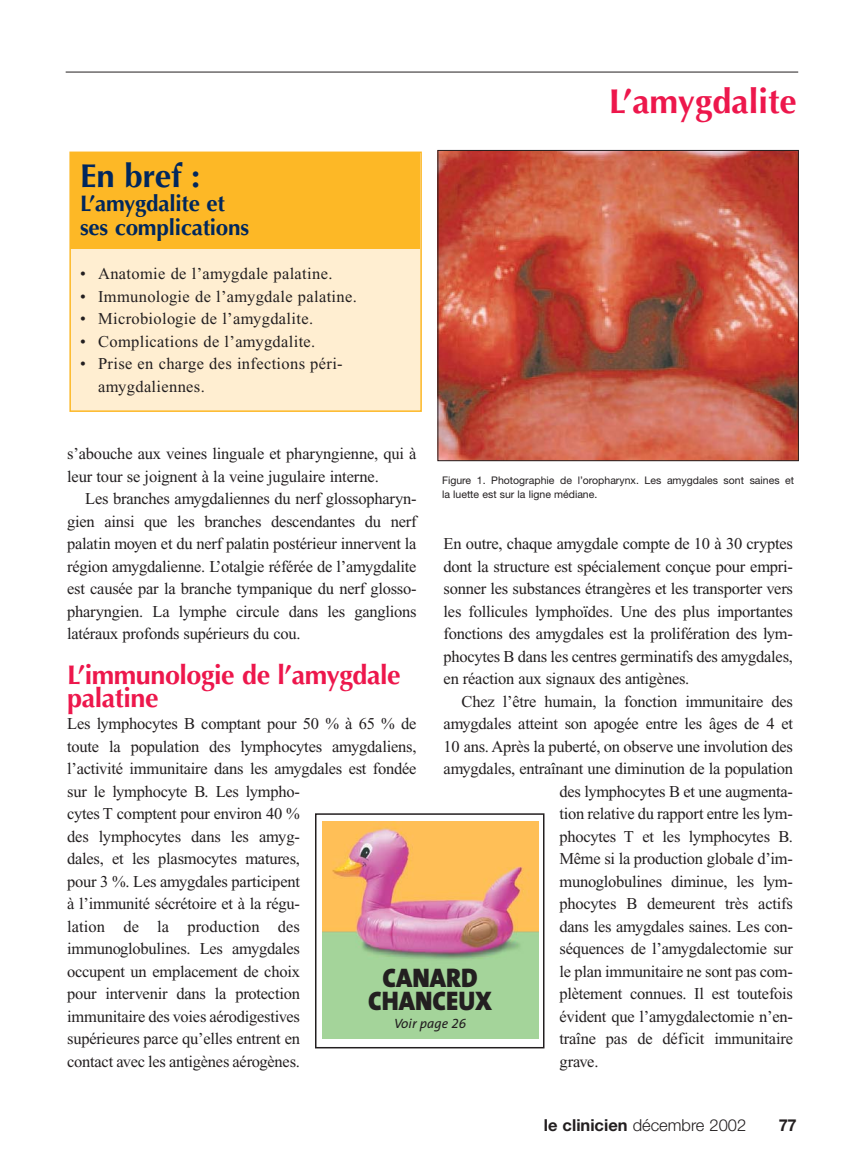
<style>
.page{position:relative;width:864px;height:1175px;background:#fff}
.page>*{position:absolute;margin:0;border:0;box-sizing:border-box;transform-origin:0 0}
.t1{font:700 34.5px "Optima";color:#ed174c}
.t2{font:700 33px "Optima";letter-spacing:-.005em;color:#00275d}
.t3{font:700 27px/22.5px "Optima";letter-spacing:-.015em;color:#ed174c}
.t4{font:900 27px/22.5px "The Sans";color:#231f20;text-align:center;scale:.94 1}
.t5{font:700 22.5px/24px "Optima";letter-spacing:-.01em;color:#00275d}
.t6{font:16.5px/22.5px "Times New Roman";letter-spacing:-.015em;color:#231f20}
.t7{font:16.5px/22.5px "Times New Roman";letter-spacing:.02em;color:#231f20}
.t8{font:300 16.5px "Helvetica Neue";color:#231f20}
.t9{font:700 16.5px "Helvetica Neue";color:#231f20}
.t10{font:italic 13.5px "The Sans";color:#231f20}
.t11{font:10.5px/13.5px "Helvetica Neue";color:#231f20}
.s1{font-family:"The Sans Expert"}
.s2{font-weight:700}
</style>
<div class="page">
<hr style="left:66px;top:72px;width:732px;height:1px;background:#231f20">
<div style="left:70px;top:152px;width:351px;height:259px;background:#ffeed1"></div>
<div style="left:69px;top:151px;width:353px;height:261px;border:2px solid #fdb826"></div>
<img style="left:440px;top:152px;width:357px;height:307px">
<div style="left:438px;top:150px;width:361px;height:311px;border:1px solid #231f20"></div>
<div style="left:70px;top:152px;width:350px;height:96px;background:#fdb826"></div>
<div style="left:315px;top:813px;width:229px;height:235px;border:2px solid #231f20"></div>
<img style="left:322px;top:822px;width:217px;height:216px">
<h2 class="t2" style="left:80px;top:162px;width:122px">En bref :</h2>
<h3 class="t5" style="left:80px;top:194px;width:171px">L’amygdalite et ses complications</h3>
<p class="t7" style="left:80px;top:264px;width:254px">• Anatomie de l’amygdale palatine.</p>
<p class="t7" style="left:80px;top:286px;width:278px">• Immunologie de l’amygdale palatine.</p>
<p class="t7" style="left:80px;top:309px;width:235px">• Microbiologie de l’amygdalite.</p>
<p class="t7" style="left:80px;top:331px;width:237px">• Complications de l’amygdalite.</p>
<p class="t7" style="left:98px;top:354px;width:246px;text-indent:-18px">• Prise en charge des infections péri&shy;amygdaliennes.</p>
<h1 class="t1" style="left:609px;top:87px;width:190px">L’amygdalite</h1>
<p class="t6" style="left:67px;top:444px;width:351px">s’abouche aux veines linguale et pharyngienne, qui à leur tour se joignent à la veine jugulaire interne.</p>
<p class="t6" style="left:67px;top:489px;width:351px;text-align:justify;text-indent:18px">Les branches amygdaliennes du nerf glossopharyn&shy;gien ainsi que les branches descendantes du nerf palatin moyen et du nerf palatin postérieur innervent la région amygdalienne. L’otalgie référée de l’amygdalite est causée par la branche tympanique du nerf glosso&shy;pharyngien. La lymphe circule dans les ganglions latéraux profonds supérieurs du cou.</p>
<h3 class="t3" style="left:67px;top:666px;width:335px">L’immunologie de l’amygdale palatine</h3>
<p class="t6" style="left:67px;top:714px;width:351px">Les lymphocytes B comptant pour 50 % à 65 % de toute la population des lymphocytes amygdaliens, l’activité immunitaire dans les amygdales est fondée sur le lymphocyte B. Les lympho-<br>cytes T comptent pour environ 40 %<br>des lymphocytes dans les amyg-<br>dales, et les plasmocytes matures,<br>pour 3 %. Les amygdales participent<br>à l’immunité sécrétoire et à la régu-<br>lation de la production des immunoglobulines. Les amygdales<br>occupent un emplacement de choix<br>pour intervenir dans la protection<br>immunitaire des voies aérodigestives<br>supérieures parce qu’elles entrent en<br>contact avec les antigènes aérogènes.</p>
<p class="t11" style="left:442px;top:474px;width:354px">Figure 1. Photographie de l’oropharynx. Les amygdales sont saines et la luette est sur la ligne médiane.</p>
<p class="t6" style="left:444px;top:534px;width:351px;text-align:justify">En outre, chaque amygdale compte de 10 à 30 cryptes dont la structure est spécialement conçue pour empri&shy;sonner les substances étrangères et les transporter vers les follicules lymphoïdes. Une des plus importantes fonctions des amygdales est la prolifération des lym&shy;phocytes B dans les centres germinatifs des amygdales, en réaction aux signaux des antigènes.</p>
<p class="t6" style="left:462px;top:691px;width:333px">Chez l’être humain, la fonction immunitaire des</p>
<p class="t6" style="left:444px;top:714px;width:351px">amygdales atteint son apogée entre les âges de 4 et</p>
<p class="t6" style="left:444px;top:736px;width:351px">10 ans. Après la puberté, on observe une involution des</p>
<p class="t6" style="left:444px;top:759px;width:351px">amygdales, entraînant une diminution de la population</p>
<p class="t6" style="left:560px;top:781px;width:235px">des lymphocytes B et une augmenta-</p>
<p class="t6" style="left:560px;top:804px;width:235px">tion relative du rapport entre les lym-</p>
<p class="t6" style="left:560px;top:826px;width:235px">phocytes T et les lymphocytes B.</p>
<p class="t6" style="left:560px;top:849px;width:235px">Même si la production globale d’im-</p>
<p class="t6" style="left:560px;top:871px;width:235px">munoglobulines diminue, les lym-</p>
<p class="t6" style="left:560px;top:894px;width:235px">phocytes B demeurent très actifs</p>
<p class="t6" style="left:560px;top:916px;width:235px">dans les amygdales saines. Les con-</p>
<p class="t6" style="left:560px;top:939px;width:235px">séquences de l’amygdalectomie sur</p>
<p class="t6" style="left:560px;top:961px;width:235px">le plan immunitaire ne sont pas com-</p>
<p class="t6" style="left:560px;top:984px;width:235px">plètement connues. Il est toutefois</p>
<p class="t6" style="left:560px;top:1006px;width:235px">évident que l’amygdalectomie n’en-</p>
<p class="t6" style="left:560px;top:1029px;width:235px">traîne pas de déficit immunitaire</p>
<p class="t6" style="left:560px;top:1051px;width:41px">grave.</p>
<h3 class="t4" style="left:368px;top:969px;width:133px">CANARD<br>CHANCEUX</h3>
<p class="t10" style="left:394px;top:1017px;width:74px">Voir page <span class="s1">26</span></p>
<p class="t8" style="left:544px;top:1119px;width:204px"><span class="s2">le clinicien</span> décembre 2002</p>
<p class="t9" style="left:779px;top:1119px;width:19px">77</p>
</div>
